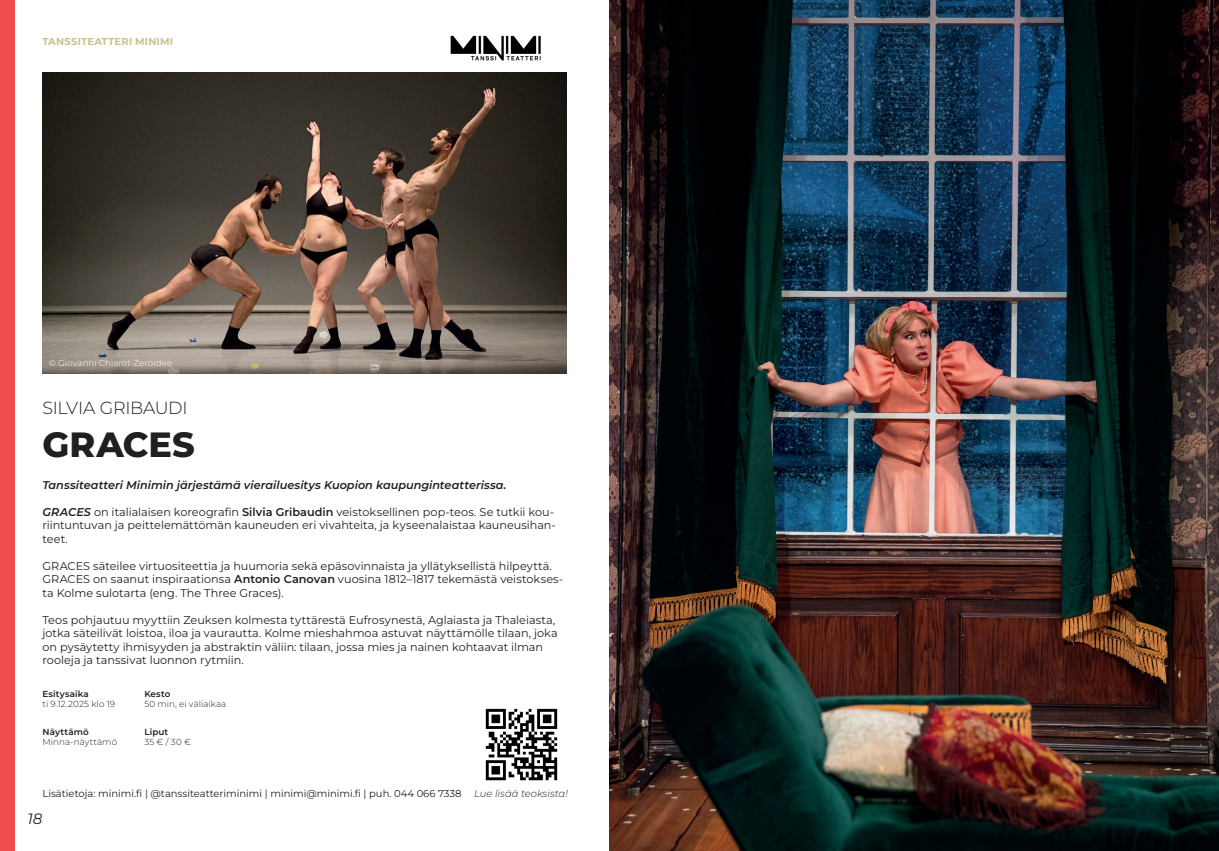
<style>
.page{position:relative;width:1219px;height:851px;background:#fff}
.page>*{position:absolute;margin:0;border:0;box-sizing:border-box;transform-origin:0 0}
.Näytelmä_otsikot{font:800 35px "Montserrat";letter-spacing:.005em;color:#231f20}
.tekijä{font:300 17.5px "Montserrat";letter-spacing:-.02em;color:#231f20}
.t1{font:italic 15px "Montserrat";color:#231f20}
.Leipäteksti{font:11.25px/13.5px "Montserrat";color:#231f20}
.Leipäteksti-2{font:italic 600 11.25px "Montserrat";color:#231f20}
.t2{font:10px "Montserrat";color:#231f20}
.yläkulma_paikka{font:700 10px "Montserrat";letter-spacing:.015em;color:#ccc18b}
.t3{font:italic 300 10px "Montserrat";color:#231f20}
.pieni_leipä{font:300 8.75px "Montserrat";letter-spacing:.005em;color:#231f20}
.pieni_bold{font:600 8.75px "Montserrat";letter-spacing:.015em;color:#231f20}
.pieni_leipä-2{font:300 8.75px "Montserrat";letter-spacing:.005em;color:#fff}
.s1{font-weight:600;font-style:italic}
.s2{font-weight:600}
</style>
<div class="page">
<div style="left:0;top:0;width:14px;height:850px;background:#ef4c4f"></div>
<img style="left:450px;top:35px;width:91px;height:26px">
<img style="left:609px;top:0;width:610px;height:850px">
<img style="left:485px;top:708px;width:73px;height:73px">
<img style="left:43px;top:72px;width:524px;height:302px">
<p class="yläkulma_paikka" style="left:43px;top:35px;width:132px">TANSSITEATTERI MINIMI</p>
<p class="pieni_leipä-2" style="left:49px;top:356px;width:125px">© Giovanni Chiarot-Zeroidee</p>
<p class="tekijä" style="left:43px;top:395px;width:147px">SILVIA GRIBAUDI</p>
<p class="Näytelmä_otsikot" style="left:43px;top:421px;width:154px">GRACES</p>
<p class="Leipäteksti-2" style="left:43px;top:477px;width:465px">Tanssiteatteri Minimin järjestämä vierailuesitys Kuopion kaupunginteatterissa.</p>
<p class="Leipäteksti" style="left:43px;top:504px;width:515px"><span class="s1">GRACES</span> on italialaisen koreografin <span class="s2">Silvia Gribaudin</span> veistoksellinen pop-teos. Se tutkii kou&shy;riintuntuvan ja peittelemättömän kauneuden eri vivahteita, ja kyseenalaistaa kauneusihan&shy;teet.</p>
<p class="Leipäteksti" style="left:43px;top:558px;width:511px">GRACES säteilee virtuositeettia ja huumoria sekä epäsovinnaista ja yllätyksellistä hilpeyttä.</p>
<p class="Leipäteksti" style="left:43px;top:572px;width:522px">GRACES on saanut inspiraationsa <span class="s2">Antonio Canovan</span> vuosina 1812–1817 tekemästä veistokses&shy;ta Kolme sulotarta (eng. The Three Graces).</p>
<p class="Leipäteksti" style="left:43px;top:612px;width:517px">Teos pohjautuu myyttiin Zeuksen kolmesta tyttärestä Eufrosynestä, Aglaiasta ja Thaleiasta, jotka säteilivät loistoa, iloa ja vaurautta. Kolme mieshahmoa astuvat näyttämölle tilaan, joka on pysäytetty ihmisyyden ja abstraktin väliin: tilaan, jossa mies ja nainen kohtaavat ilman rooleja ja tanssivat luonnon rytmiin.</p>
<p class="pieni_bold" style="left:43px;top:687px;width:48px">Esitysaika</p>
<p class="pieni_leipä" style="left:43px;top:698px;width:74px">ti 9.12.2025 klo 19</p>
<p class="pieni_bold" style="left:43px;top:726px;width:48px">Näyttämö</p>
<p class="pieni_leipä" style="left:43px;top:736px;width:76px">Minna-näyttämö</p>
<p class="pieni_bold" style="left:144px;top:687px;width:28px">Kesto</p>
<p class="pieni_leipä" style="left:144px;top:698px;width:83px">50 min, ei väliaikaa</p>
<p class="pieni_bold" style="left:144px;top:726px;width:25px">Liput</p>
<p class="pieni_leipä" style="left:144px;top:736px;width:48px">35 € / 30 €</p>
<p class="t2" style="left:43px;top:786px;width:420px">Lisätietoja: minimi.fi | @tanssiteatteriminimi | minimi@minimi.fi | puh. 044 066 7338</p>
<p class="t3" style="left:474px;top:786px;width:95px">Lue lisää teoksista!</p>
<p class="t1" style="left:28px;top:808px;width:16px">18</p>
</div>
